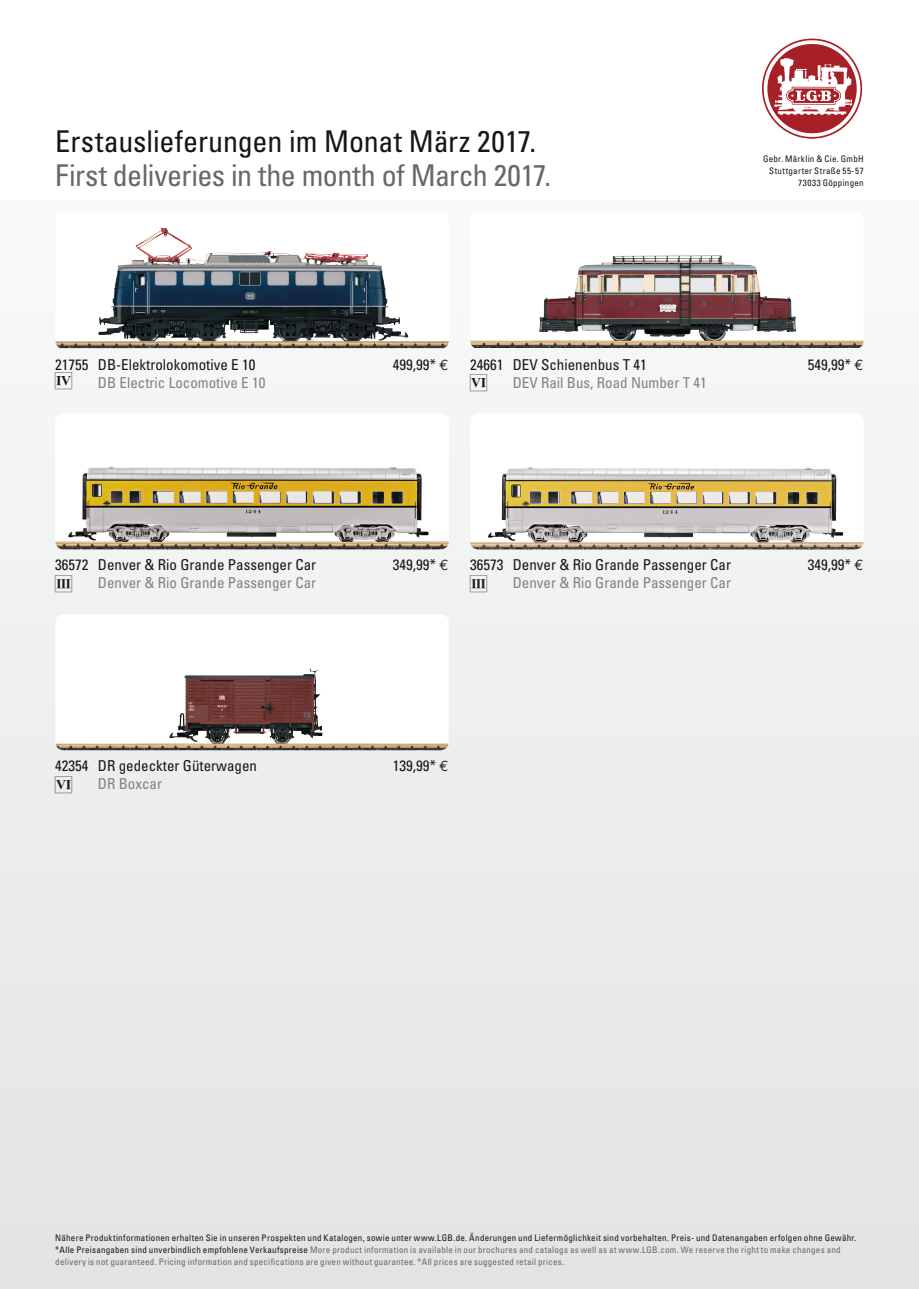
<style>
.page{position:relative;width:919px;height:1289px;background:#fff}
.page>*{position:absolute;margin:0;border:0;box-sizing:border-box;transform-origin:0 0}
.t1{font:condensed 30px "Univers";letter-spacing:-.015em;color:#686868}
.t2{font:condensed 30px "Univers";color:#151616}
.t3{font:21px "Trix Piktos";color:#151616}
.t4{font:condensed 15px "Univers";color:#151616}
.t5{font:condensed 15px "Univers";color:#818281}
.t6{font:condensed 9px/12px "Univers";letter-spacing:.03em;color:#151616}
.s1{font-family:"Euro Mono";font-stretch:normal}
.s2{color:#686868}
</style>
<div class="page">
<div style="left:0;top:201px;width:918px;height:1087px;background:#ebebeb"></div>
<svg style="left:763px;top:40px;width:97px;height:97px"></svg>
<img style="left:55px;top:413px;width:394px;height:136px">
<svg style="left:55px;top:213px;width:394px;height:136px;background:#adafb1"></svg>
<img style="left:99px;top:227px;width:62px;height:98px">
<div style="left:55px;top:614px;width:394px;height:136px;background:#fff;border-radius:9px"></div>
<img style="left:178px;top:668px;width:136px;height:64px">
<svg style="left:470px;top:213px;width:393px;height:136px;background:#d5cecd"></svg>
<img style="left:551px;top:255px;width:159px;height:44px">
<img style="left:470px;top:413px;width:393px;height:136px">
<h1 class="t2" style="left:55px;top:122px;width:482px">Erstauslieferungen im Monat März 2017.</h1>
<h1 class="t1" style="left:55px;top:156px;width:497px">First deliveries in the month of March 2017.</h1>
<p class="t6" style="left:763px;top:153px;width:102px;text-align:right">Gebr. Märklin &amp; Cie. GmbH<br>Stuttgarter Straße 55-57<br>73033 Göppingen</p>
<h3 class="t4" style="left:55px;top:355px;width:201px">21755 DB-Elektrolokomotive E 10</h3>
<h3 class="t4" style="left:393px;top:355px;width:57px">499,99* <span class="s1">€</span></h3>
<h3 class="t5" style="left:98px;top:373px;width:169px">DB Electric Locomotive E 10</h3>
<h3 class="t4" style="left:470px;top:355px;width:178px">24661 DEV Schienenbus T 41</h3>
<h3 class="t4" style="left:807px;top:355px;width:57px">549,99* <span class="s1">€</span></h3>
<h3 class="t5" style="left:512px;top:373px;width:196px">DEV Rail Bus, Road Number T 41</h3>
<h2 class="t3" style="left:55px;top:370px;width:21px">e</h2>
<h2 class="t3" style="left:470px;top:371px;width:21px">_</h2>
<h3 class="t4" style="left:55px;top:555px;width:262px">36572 Denver &amp; Rio Grande Passenger Car</h3>
<h3 class="t4" style="left:393px;top:555px;width:57px">349,99* <span class="s1">€</span></h3>
<h3 class="t5" style="left:98px;top:573px;width:220px">Denver &amp; Rio Grande Passenger Car</h3>
<h2 class="t3" style="left:55px;top:572px;width:21px">d</h2>
<h3 class="t4" style="left:470px;top:555px;width:262px">36573 Denver &amp; Rio Grande Passenger Car</h3>
<h3 class="t4" style="left:807px;top:555px;width:57px">349,99* <span class="s1">€</span></h3>
<h3 class="t5" style="left:512px;top:573px;width:220px">Denver &amp; Rio Grande Passenger Car</h3>
<h2 class="t3" style="left:470px;top:572px;width:21px">d</h2>
<h3 class="t4" style="left:55px;top:756px;width:203px">42354 DR gedeckter Güterwagen</h3>
<h3 class="t4" style="left:393px;top:756px;width:57px">139,99* <span class="s1">€</span></h3>
<h3 class="t5" style="left:98px;top:774px;width:66px">DR Boxcar</h3>
<h2 class="t3" style="left:55px;top:773px;width:21px">_</h2>
<p class="t6" style="left:55px;top:1231px;width:802px">Nähere Produktinformationen erhalten Sie in unseren Prospekten und Katalogen, sowie unter www.LGB.de. Änderungen und Liefermöglichkeit sind vorbehalten. Preis- und Datenangaben erfolgen ohne Gewähr. *Alle Preisangaben sind unverbindlich empfohlene Verkaufspreise <span class="s2">More product information is available in our brochures and catalogs as well as at www.LGB.com. We reserve the right to make changes and delivery is not guaranteed. Pricing information and specifications are given without guarantee. *All prices are suggested retail prices.</span></p>
</div>
